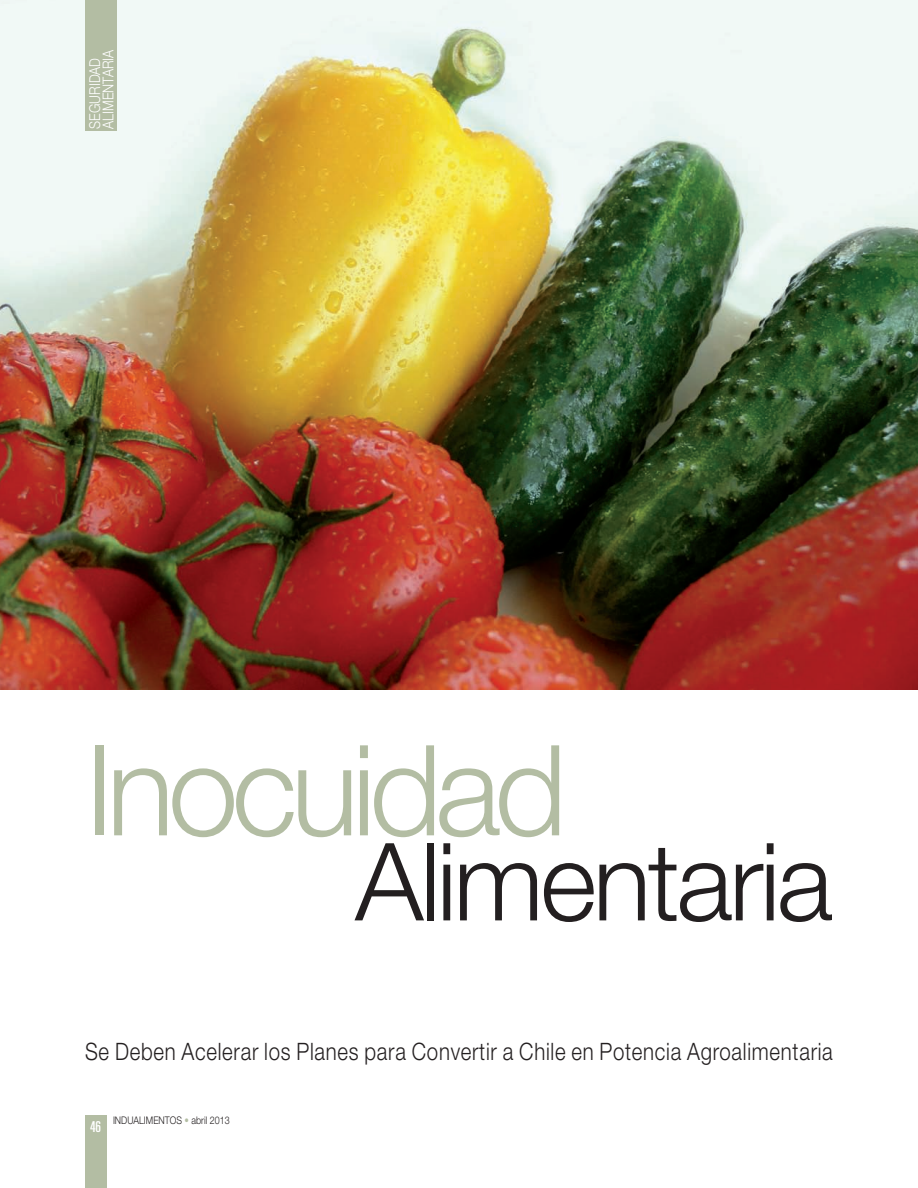
<style>
.page{position:relative;width:918px;height:1188px;background:#fff}
.page>*{position:absolute;margin:0;border:0;box-sizing:border-box;transform-origin:0 0}
.t1{font:300 126px "Helvetica Neue";letter-spacing:-.05em;color:#b3bda3}
.t2{font:300 108px "Helvetica Neue";letter-spacing:-.03em;color:#231f20}
.t3{font:300 24px "Helvetica Neue";letter-spacing:.035em;color:#231f20;scale:.85 1}
.t4{font:300 15px/13.5px "Helvetica Neue";letter-spacing:.005em;color:#fff;scale:.85 1}
.t5{font:ultra-condensed 15px "Univers";color:#fff}
.t6{font:300 10.5px "Helvetica Neue";color:#231f20;scale:.85 1}
.s1{color:#b3bda3}
</style>
<div class="page">
<img style="left:0;top:0;width:918px;height:689px">
<div style="left:85px;top:1116px;width:21px;height:72px;background:#b3bda3"></div>
<div style="left:85px;top:0;width:32px;height:131px;background:#b3bda3"></div>
<p class="t4" style="left:88px;top:129px;width:95px;rotate:-90deg">SEGURIDAD<br>ALIMENTARIA</p>
<h1 class="t1" style="left:85px;top:713px;width:483px">Inocuidad</h1>
<h2 class="t2" style="left:355px;top:816px;width:479px">Alimentaria</h2>
<p class="t3" style="left:85px;top:1037px;width:881px">Se Deben Acelerar los Planes para Convertir a Chile en Potencia Agroalimentaria</p>
<p class="t5" style="left:90px;top:1119px;width:12px">46</p>
<p class="t6" style="left:113px;top:1114px;width:139px">INDUALIMENTOS <span class="s1">•</span> abril 2013</p>
</div>
